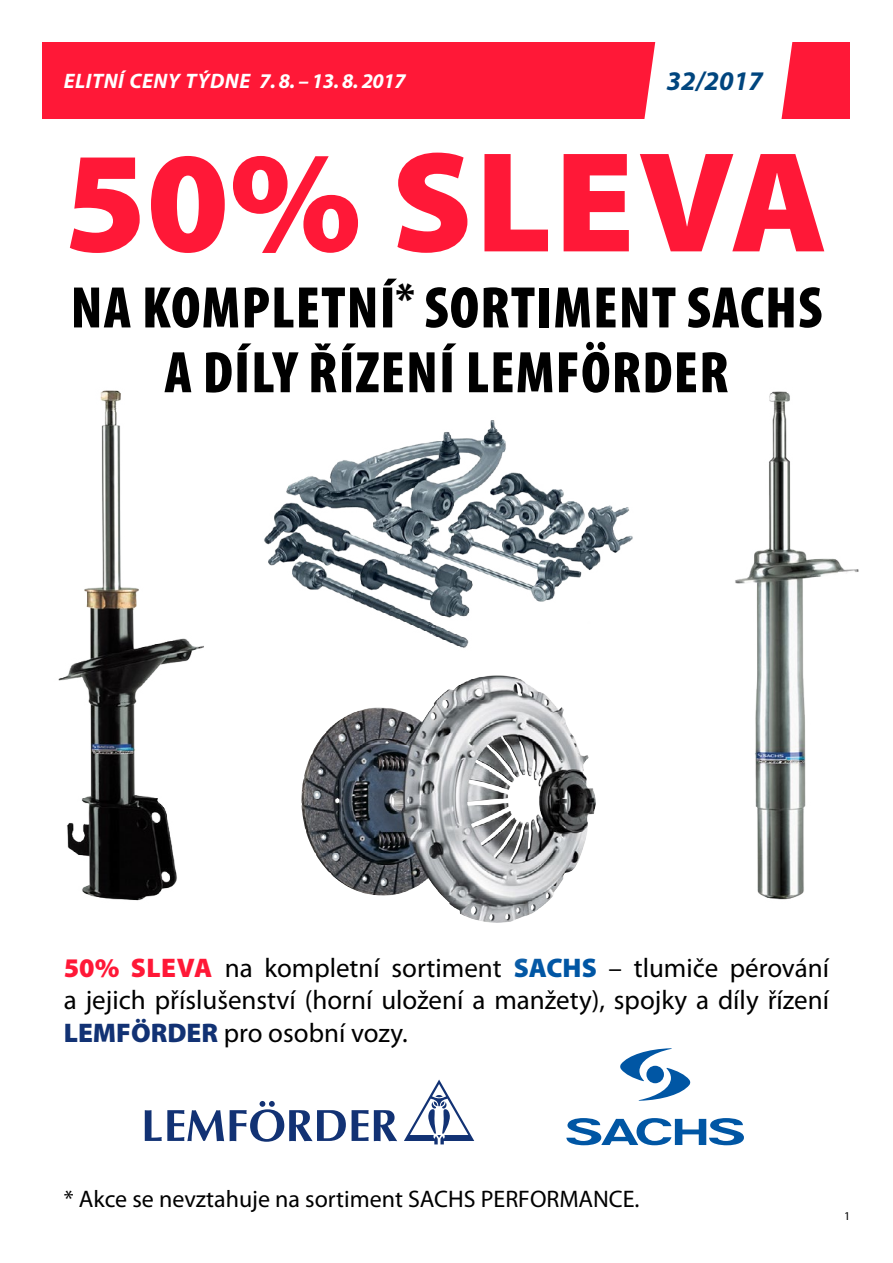
<style>
.page{position:relative;width:893px;height:1263px;background:#fff}
.page>*{position:absolute;margin:0;border:0;box-sizing:border-box;transform-origin:0 0}
.t1{font:900 144.3px "Myriad Pro";letter-spacing:.02em;color:#ff1837}
.t2{font:900 condensed 59.1px/64.8px "Myriad Pro";letter-spacing:.02em;color:#000;text-align:center}
.t3{font:27px/32.4px "Myriad Pro";color:#000;text-align:justify}
.t4{font:italic 700 27px "Myriad Pro";color:#00457e}
.t5{font:24px "Myriad Pro";color:#000}
.t6{font:italic 700 21px "Myriad Pro";letter-spacing:.025em;color:#fff}
.t7{font:12px "Myriad Pro";color:#000}
.s1{font-weight:900;color:#ff1837}
.s2{font-weight:900;color:#0056a4}
.s3{font-weight:900;color:#123274}
</style>
<div class="page">
<div style="left:43px;top:43px;width:807px;height:76px;background:#ff1837"></div>
<svg style="left:644px;top:42px;width:149px;height:77px;background:#ffecee"></svg>
<svg style="left:566px;top:1118px;width:178px;height:27px"></svg>
<svg style="left:620px;top:1048px;width:71px;height:53px"></svg>
<svg style="left:404px;top:1079px;width:70px;height:65px"></svg>
<svg style="left:145px;top:1110px;width:79px;height:31px"></svg>
<svg style="left:230px;top:1101px;width:116px;height:41px"></svg>
<svg style="left:352px;top:1110px;width:45px;height:31px"></svg>
<img style="left:264px;top:420px;width:369px;height:199px">
<img style="left:301px;top:675px;width:295px;height:248px">
<img style="left:735px;top:391px;width:124px;height:509px">
<img style="left:58px;top:390px;width:146px;height:511px">
<p class="t6" style="left:64px;top:67px;width:344px">ELITNÍ CENY TÝDNE 7. 8. – 13. 8. 2017</p>
<p class="t4" style="left:667px;top:64px;width:98px">32/2017</p>
<h1 class="t1" style="left:64px;top:121px;width:765px">50% SLEVA</h1>
<h2 class="t2" style="left:71px;top:276px;width:751px">NA KOMPLETNÍ<sup>*</sup> SORTIMENT SACHS<br>A DÍLY ŘÍZENÍ LEMFÖRDER</h2>
<p class="t3" style="left:64px;top:951px;width:767px"><span class="s1">50% SLEVA</span> na kompletní sortiment <span class="s2">SACHS</span> – tlumiče pérování a jejich příslušenství (horní uložení a manžety), spojky a díly řízení <span class="s3">LEMFÖRDER</span> pro osobní vozy.</p>
<p class="t5" style="left:64px;top:1184px;width:577px">* Akce se nevztahuje na sortiment SACHS PERFORMANCE.</p>
<p class="t7" style="left:844px;top:1209px;width:8px">1</p>
</div>
